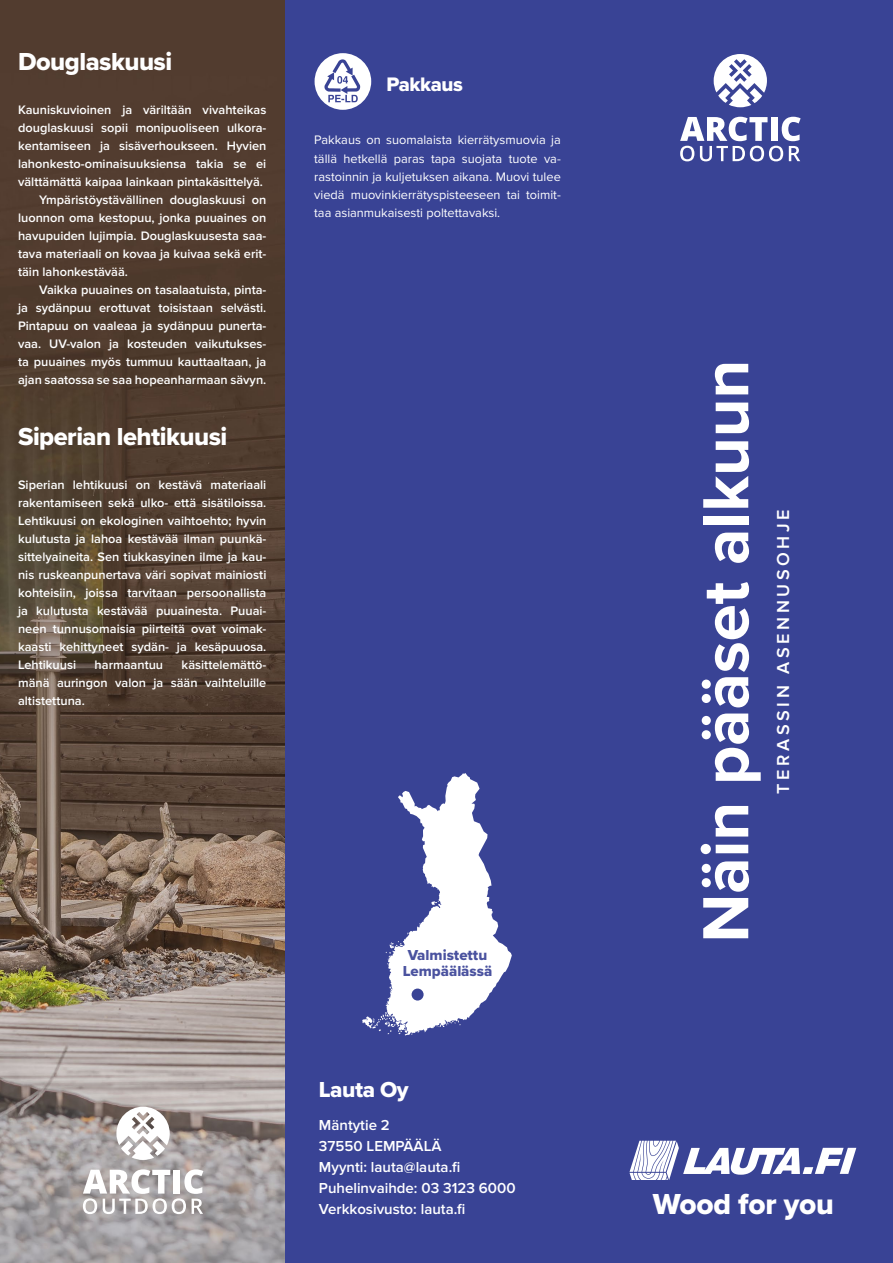
<style>
.page{position:relative;width:893px;height:1263px;background:#fff}
.page>*{position:absolute;margin:0;border:0;box-sizing:border-box;transform-origin:0 0}
.t1{font:700 67.5px "Proxima Nova";letter-spacing:-.005em;color:#fff}
.t2{font:30px "Proxima Nova Extrabld";letter-spacing:-.01em;color:#fff}
.t3{font:25.5px "Proxima Nova Extrabld";letter-spacing:-.02em;color:#fff}
.t4{font:22.5px "Proxima Nova Extrabld";letter-spacing:-.02em;color:#fff}
.t5{font:20.25px "Proxima Nova Extrabld";letter-spacing:-.02em;color:#fff}
.t6{font:600 18px "Proxima Nova";letter-spacing:.2em;color:#fff}
.t7{font:600 15px/21px "Proxima Nova";color:#fff}
.t8{font:15px/16.5px "Proxima Nova Extrabld";color:#4a529f;text-align:center}
.t9{font:600 12.75px/18px "Proxima Nova";color:#fff;text-align:justify}
.t10{font:12.75px/18px "Proxima Nova";color:#fff;text-align:justify}
</style>
<div class="page">
<div style="left:285px;top:0;width:608px;height:1263px;background:#394395"></div>
<div style="left:315px;top:53px;width:56px;height:57px;background:#fff;border-radius:50%"></div>
<img style="left:0;top:0;width:285px;height:1263px">
<svg style="left:714px;top:54px;width:53px;height:53px"></svg>
<svg style="left:680px;top:117px;width:121px;height:44px"></svg>
<svg style="left:116px;top:1107px;width:54px;height:53px"></svg>
<svg style="left:83px;top:1169px;width:120px;height:45px"></svg>
<svg style="left:324px;top:59px;width:36px;height:43px"></svg>
<svg style="left:629px;top:1141px;width:227px;height:38px"></svg>
<svg style="left:362px;top:773px;width:150px;height:262px"></svg>
<div style="left:412px;top:988px;width:12px;height:12px;background:#394395;border-radius:50%"></div>
<h3 class="t3" style="left:18px;top:43px;width:156px">Douglaskuusi</h3>
<p class="t9" style="left:18px;top:101px;width:250px">Kauniskuvioinen ja väriltään vivahteikas</p>
<p class="t9" style="left:18px;top:119px;width:250px">douglaskuusi sopii monipuoliseen ulkora-</p>
<p class="t9" style="left:18px;top:137px;width:250px">kentamiseen ja sisäverhoukseen. Hyvien</p>
<p class="t9" style="left:18px;top:155px;width:250px">lahonkesto-ominaisuuksiensa takia se ei</p>
<p class="t9" style="left:18px;top:173px;width:246px">välttämättä kaipaa lainkaan pintakäsittelyä.</p>
<p class="t9" style="left:39px;top:191px;width:229px">Ympäristöystävällinen douglaskuusi on</p>
<p class="t9" style="left:18px;top:209px;width:250px">luonnon oma kestopuu, jonka puuaines on</p>
<p class="t9" style="left:18px;top:227px;width:250px">havupuiden lujimpia. Douglaskuusesta saa-</p>
<p class="t9" style="left:18px;top:245px;width:250px">tava materiaali on kovaa ja kuivaa sekä erit-</p>
<p class="t9" style="left:18px;top:263px;width:112px">täin lahonkestävää.</p>
<p class="t9" style="left:39px;top:281px;width:229px">Vaikka puuaines on tasalaatuista, pinta-</p>
<p class="t9" style="left:18px;top:299px;width:250px">ja sydänpuu erottuvat toisistaan selvästi.</p>
<p class="t9" style="left:18px;top:317px;width:250px">Pintapuu on vaaleaa ja sydänpuu punerta-</p>
<p class="t9" style="left:18px;top:335px;width:250px">vaa. UV-valon ja kosteuden vaikutukses-</p>
<p class="t9" style="left:18px;top:353px;width:250px">ta puuaines myös tummuu kauttaaltaan, ja</p>
<p class="t9" style="left:18px;top:371px;width:250px">ajan saatossa se saa hopeanharmaan sävyn.</p>
<h3 class="t3" style="left:18px;top:417px;width:211px">Siperian lehtikuusi</h3>
<p class="t9" style="left:18px;top:475px;width:250px">Siperian lehtikuusi on kestävä materiaali rakentamiseen sekä ulko- että sisätiloissa.<br>Lehtikuusi on ekologinen vaihtoehto; hyvin kulutusta ja lahoa kestävää ilman puunkä&shy;sittelyaineita. Sen tiukkasyinen ilme ja kau&shy;nis ruskeanpunertava väri sopivat mainiosti kohteisiin, joissa tarvitaan persoonallista ja kulutusta kestävää puuainesta. Puuai&shy;neen tunnusomaisia piirteitä ovat voimak&shy;kaasti kehittyneet sydän- ja kesäpuuosa.<br>Lehtikuusi</p>
<p class="t9" style="left:18px;top:656px;width:250px;text-indent:164px">käsittelemättö&shy;mänä auringon valon ja sään vaihteluille altistettuna.</p>
<p class="t9" style="left:95px;top:656px;width:70px">harmaantuu</p>
<h3 class="t5" style="left:387px;top:70px;width:78px">Pakkaus</h3>
<p class="t10" style="left:314px;top:131px;width:248px">Pakkaus on suomalaista kierrätysmuovia ja tällä hetkellä paras tapa suojata tuote va&shy;rastoinnin ja kuljetuksen aikana. Muovi tulee viedä muovinkierrätyspisteeseen tai toimit&shy;taa asianmukaisesti poltettavaksi.</p>
<p class="t8" style="left:403px;top:946px;width:91px">Valmistettu<br>Lempäälässä</p>
<h3 class="t4" style="left:319px;top:1072px;width:91px">Lauta Oy</h3>
<p class="t7" style="left:319px;top:1115px;width:198px">Mäntytie 2<br>37550 LEMPÄÄLÄ<br>Myynti: lauta@lauta.fi<br>Puhelinvaihde: 03 3123 6000<br>Verkkosivusto: lauta.fi</p>
<h1 class="t1" style="left:675px;top:943px;width:585px;rotate:-90deg">Näin pääset alkuun</h1>
<h3 class="t6" style="left:773px;top:794px;width:286px;rotate:-90deg">TERASSIN ASENNUSOHJE</h3>
<h2 class="t2" style="left:653px;top:1182px;width:182px">Wood for you</h2>
</div>
